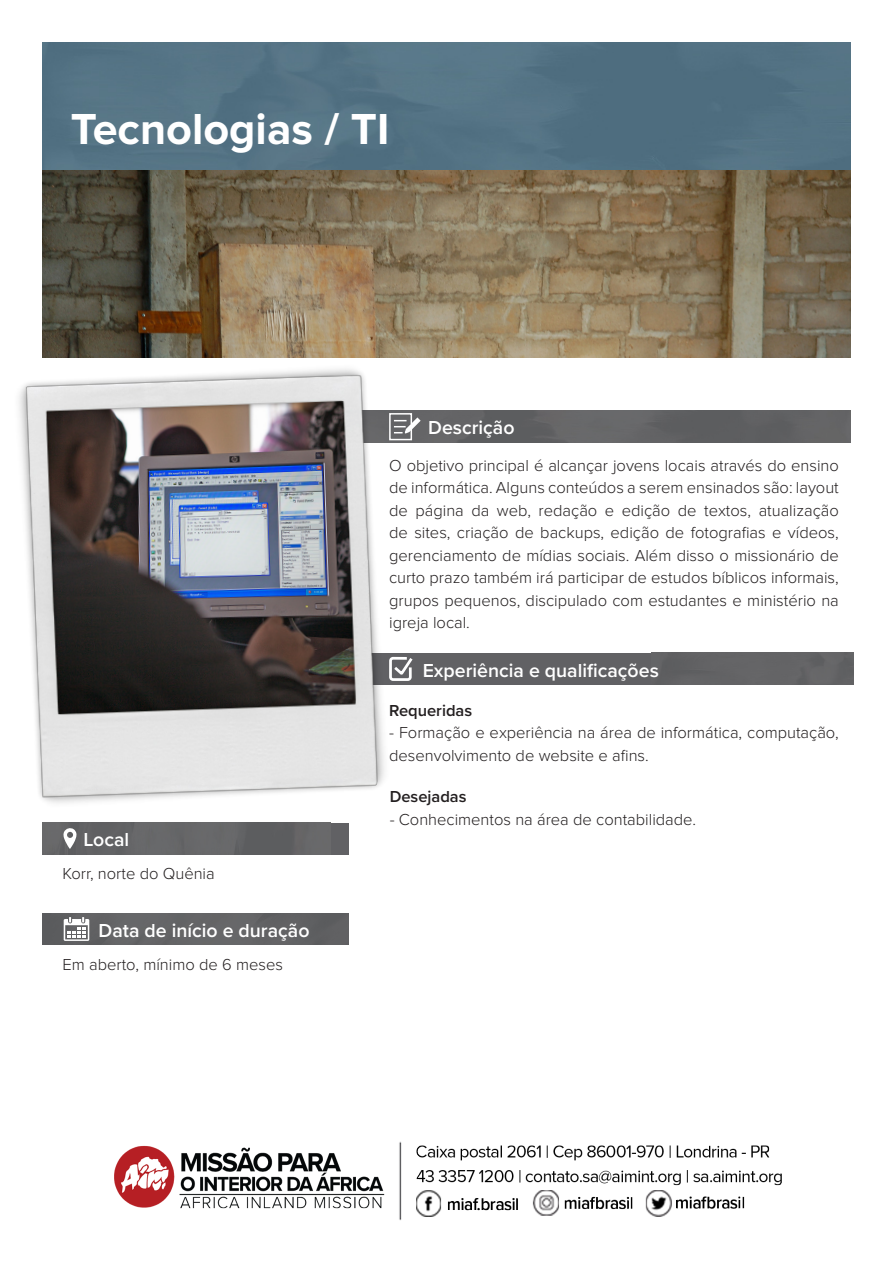
<style>
.page{position:relative;width:893px;height:1263px;background:#fff}
.page>*{position:absolute;margin:0;border:0;box-sizing:border-box;transform-origin:0 0}
.t1{font:700 45px "Proxima Nova";color:#fff}
.t2{font:600 19.5px "Proxima Nova";color:#fff}
.t3{font:300 16.5px/22.5px "Proxima Nova";color:#231f20;text-align:justify}
.t4{font:600 16.5px "Proxima Nova";color:#231f20}
</style>
<div class="page">
<img style="left:43px;top:43px;width:807px;height:314px">
<img style="left:114px;top:1142px;width:668px;height:78px">
<div style="left:429px;top:411px;width:421px;height:32px;background:#626264"></div>
<div style="left:370px;top:653px;width:483px;height:32px;background:#616164"></div>
<img style="left:19px;top:344px;width:410px;height:496px">
<svg style="left:388px;top:655px;width:27px;height:27px"></svg>
<svg style="left:388px;top:412px;width:34px;height:29px"></svg>
<div style="left:43px;top:822px;width:306px;height:32px;background:#616164"></div>
<div style="left:43px;top:913px;width:306px;height:32px;background:#636465"></div>
<svg style="left:63px;top:828px;width:14px;height:21px"></svg>
<svg style="left:64px;top:917px;width:25px;height:24px"></svg>
<p class="t1" style="left:71px;top:109px;width:320px">Tecnologias / TI</p>
<p class="t2" style="left:428px;top:413px;width:88px">Descrição</p>
<p class="t3" style="left:389px;top:455px;width:451px">O objetivo principal é alcançar jovens locais através do ensino de informática. Alguns conteúdos a serem ensinados são: layout de página da web, redação e edição de textos, atualização de sites, criação de backups, edição de fotografias e vídeos, gerenciamento de mídias sociais. Além disso o missionário de curto prazo também irá participar de estudos bíblicos informais, grupos pequenos, discipulado com estudantes e ministério na igreja local.</p>
<p class="t2" style="left:423px;top:655px;width:238px">Experiência e qualificações</p>
<p class="t2" style="left:83px;top:825px;width:47px">Local</p>
<p class="t3" style="left:62px;top:863px;width:154px">Korr, norte do Quênia</p>
<p class="t2" style="left:98px;top:916px;width:213px">Data de início e duração</p>
<p class="t3" style="left:62px;top:954px;width:222px">Em aberto, mínimo de 6 meses</p>
<p class="t4" style="left:389px;top:698px;width:85px">Requeridas</p>
<p class="t3" style="left:389px;top:722px;width:451px">- Formação e experiência na área de informática, computação, desenvolvimento de website e afins.</p>
<p class="t4" style="left:390px;top:784px;width:78px">Desejadas</p>
<p class="t3" style="left:390px;top:809px;width:308px">- Conhecimentos na área de contabilidade.</p>
</div>
